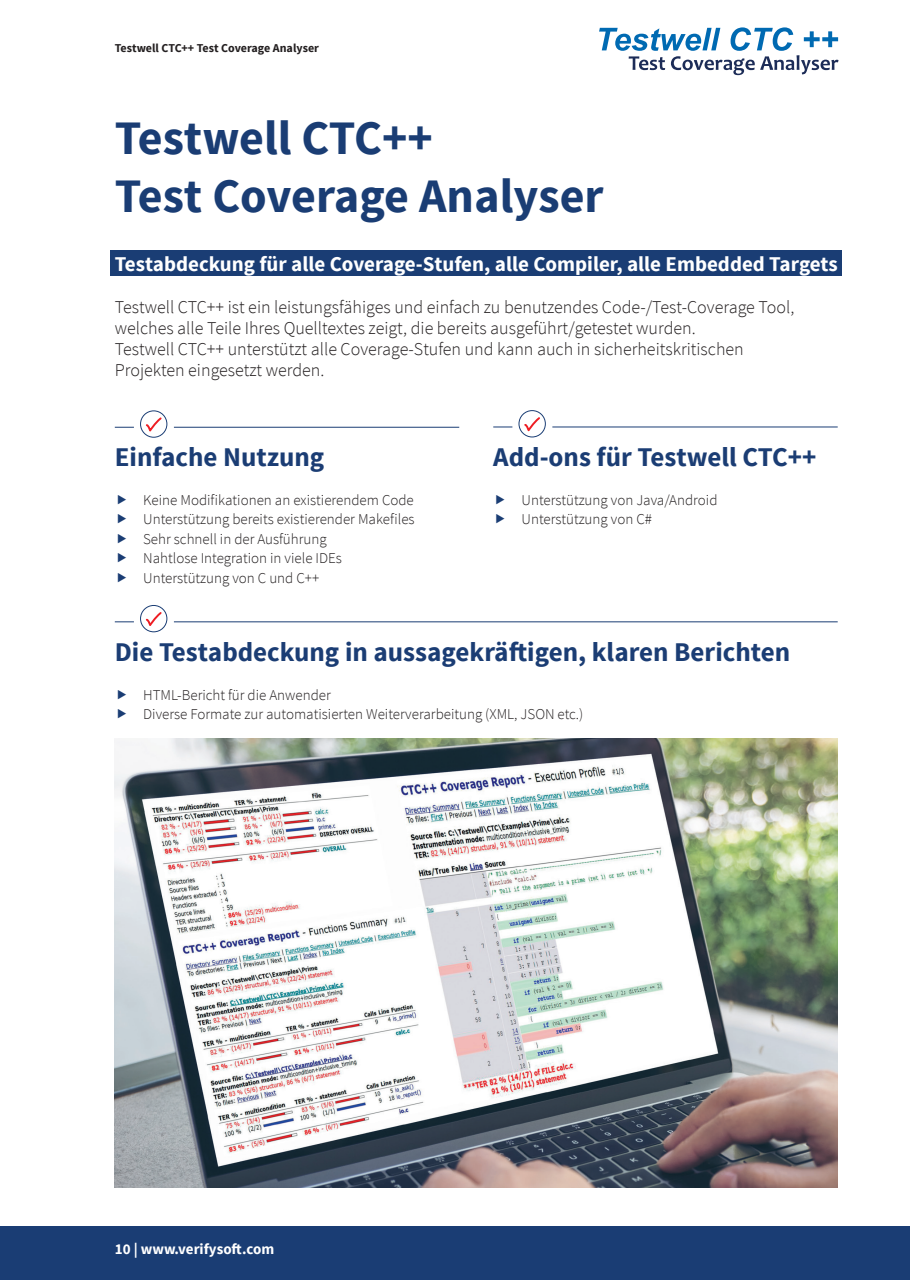
<style>
.page{position:relative;width:910px;height:1280px;background:#fff}
.page>*{position:absolute;margin:0;border:0;box-sizing:border-box;transform-origin:0 0}
.t1{font:700 48px/58.5px "Source Sans Pro";color:#1a3d74}
.t2{font:700 27px "Source Sans Pro";color:#1b3d74}
.t3{font:700 21px "Source Sans Pro";color:#fff}
.t4{font:300 18px/21px "Source Sans Pro";color:#231f20}
.t5{font:300 15px/19.5px "Source Sans Pro";color:#231f20}
.t6{font:700 15px "Source Sans Pro";color:#fff}
.t7{font:700 12px "Source Sans Pro";color:#231f20}
</style>
<div class="page">
<svg style="left:115px;top:427px;width:19px;height:1px"></svg>
<hr style="left:174px;top:427px;width:285px;height:1px;background:#1a3d74">
<div style="left:140px;top:411px;width:27px;height:26px;border:1px solid #1a3d74;border-radius:50%"></div>
<svg style="left:146px;top:417px;width:16px;height:14px"></svg>
<img style="left:115px;top:739px;width:723px;height:448px">
<svg style="left:493px;top:427px;width:19px;height:1px"></svg>
<hr style="left:552px;top:427px;width:286px;height:1px;background:#1a3d74">
<div style="left:519px;top:410px;width:27px;height:27px;border:1px solid #1a3d74;border-radius:50%"></div>
<svg style="left:524px;top:417px;width:16px;height:14px"></svg>
<svg style="left:115px;top:621px;width:19px;height:1px"></svg>
<hr style="left:174px;top:621px;width:664px;height:1px;background:#1a3d74">
<svg style="left:141px;top:605px;width:26px;height:27px"></svg>
<div style="left:140px;top:605px;width:27px;height:27px;border:1px solid #1a3d74;border-radius:50%"></div>
<svg style="left:146px;top:612px;width:16px;height:14px"></svg>
<div style="left:0;top:1226px;width:910px;height:54px;background:#1a3d74"></div>
<div style="left:111px;top:251px;width:731px;height:25px;background:#1a3d74"></div>
<svg style="left:599px;top:27px;width:239px;height:48px"></svg>
<p class="t7" style="left:115px;top:40px;width:206px">Testwell CTC++ Test Coverage Analyser</p>
<h1 class="t1" style="left:115px;top:110px;width:490px">Testwell CTC++<br>Test Coverage Analyser</h1>
<h3 class="t3" style="left:115px;top:250px;width:724px">Testabdeckung für alle Coverage-Stufen, alle Compiler, alle Embedded Targets</h3>
<p class="t4" style="left:115px;top:296px;width:681px">Testwell CTC++ ist ein leistungsfähiges und einfach zu benutzendes Code-/Test-Coverage Tool, welches alle Teile Ihres Quelltextes zeigt, die bereits ausgeführt/getestet wurden.<br>Testwell CTC++ unterstützt alle Coverage-Stufen und kann auch in sicherheitskritischen Projekten eingesetzt werden.</p>
<h2 class="t2" style="left:115px;top:440px;width:211px">Einfache Nutzung</h2>
<p class="t5" style="left:143px;top:490px;width:273px">Keine Modifikationen an existierendem Code Unterstützung bereits existierender Makefiles Sehr schnell in der Ausführung<br>Nahtlose Integration in viele IDEs Unterstützung von C und C++</p>
<h2 class="t2" style="left:493px;top:440px;width:325px">Add-ons für Testwell CTC++</h2>
<p class="t5" style="left:522px;top:490px;width:197px">Unterstützung von Java/Android<br>Unterstützung von C#</p>
<h2 class="t2" style="left:115px;top:635px;width:677px">Die Testabdeckung in aussagekräftigen, klaren Berichten</h2>
<p class="t5" style="left:143px;top:685px;width:442px">HTML-Bericht für die Anwender<br>Diverse Formate zur automatisierten Weiterverarbeitung (XML, JSON etc.)</p>
<p class="t6" style="left:115px;top:1240px;width:161px">10 | www.verifysoft.com</p>
</div>
